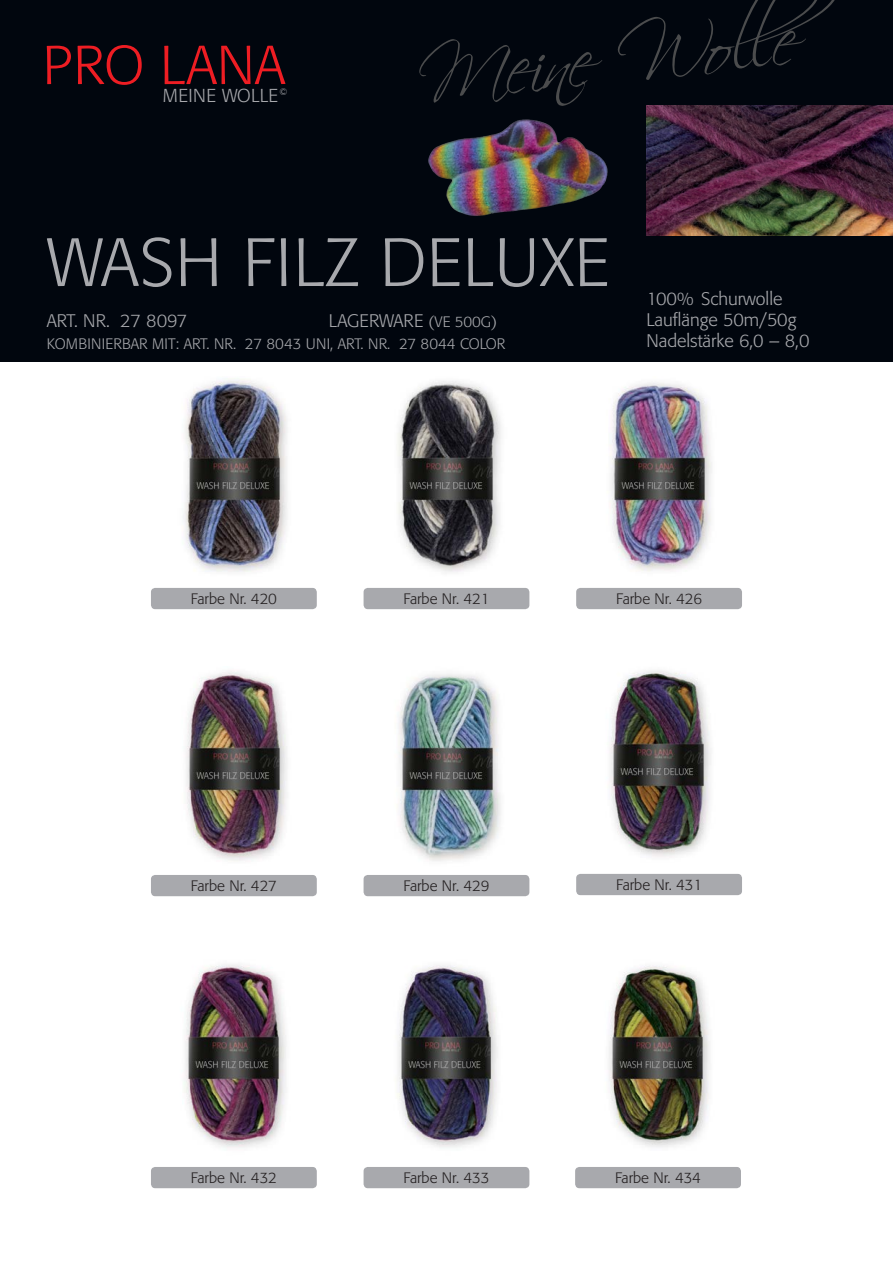
<style>
.page{position:relative;width:893px;height:1263px;background:#fff}
.page>*{position:absolute;margin:0;border:0;box-sizing:border-box;transform-origin:0 0}
.t1{font:300 67.5px "Formata";letter-spacing:.01em;color:#a8a9ad}
.t2{font:300 18.6px "Formata";letter-spacing:.01em;color:#a8a9ad}
.t3{font:300 18px "Formata";color:#a8a9ad}
.t4{font:300 15px "Formata";color:#231f20}
.t5{font:300 15px "Formata";color:#a8a9ad}
.s1{font-size:15px}
</style>
<div class="page">
<div style="left:0;top:0;width:893px;height:361px;background:#01060e"></div>
<div style="left:151px;top:588px;width:166px;height:21px;background:#a8a9ad;border-radius:4px"></div>
<div style="left:364px;top:588px;width:165px;height:21px;background:#a8a9ad;border-radius:4px"></div>
<div style="left:576px;top:588px;width:166px;height:21px;background:#a8a9ad;border-radius:4px"></div>
<div style="left:151px;top:875px;width:166px;height:21px;background:#a8a9ad;border-radius:4px"></div>
<div style="left:364px;top:875px;width:165px;height:21px;background:#a8a9ad;border-radius:4px"></div>
<svg style="left:47px;top:46px;width:24px;height:38px"></svg>
<svg style="left:78px;top:45px;width:64px;height:40px"></svg>
<svg style="left:164px;top:46px;width:121px;height:38px"></svg>
<svg style="left:419px;top:0;width:419px;height:106px"></svg>
<img style="left:646px;top:106px;width:247px;height:129px">
<div style="left:575px;top:1167px;width:166px;height:21px;background:#a8a9ad;border-radius:4px"></div>
<div style="left:576px;top:874px;width:166px;height:21px;background:#a8a9ad;border-radius:4px"></div>
<div style="left:151px;top:1167px;width:166px;height:21px;background:#a8a9ad;border-radius:4px"></div>
<div style="left:364px;top:1167px;width:165px;height:21px;background:#a8a9ad;border-radius:4px"></div>
<img style="left:610px;top:670px;width:101px;height:187px">
<img style="left:186px;top:671px;width:101px;height:190px">
<img style="left:183px;top:379px;width:104px;height:193px">
<img style="left:184px;top:964px;width:102px;height:184px">
<img style="left:398px;top:674px;width:103px;height:187px">
<img style="left:398px;top:381px;width:103px;height:191px">
<img style="left:397px;top:965px;width:101px;height:183px">
<img style="left:610px;top:382px;width:102px;height:190px">
<img style="left:609px;top:965px;width:101px;height:182px">
<img style="left:428px;top:119px;width:98px;height:50px">
<p class="t2" style="left:163px;top:85px;width:126px">MEINE WOLLE <sup>©</sup></p>
<p class="t1" style="left:47px;top:223px;width:564px">WASH FILZ DELUXE</p>
<p class="t3" style="left:47px;top:310px;width:142px">ART. NR. 27 8097</p>
<p class="t3" style="left:329px;top:310px;width:170px">LAGERWARE <span class="s1">(VE 500G)</span></p>
<p class="t5" style="left:47px;top:335px;width:460px">KOMBINIERBAR MIT: ART. NR. 27 8043 UNI, ART. NR. 27 8044 COLOR</p>
<p class="t3" style="left:646px;top:288px;width:138px">100% Schurwolle</p>
<p class="t3" style="left:646px;top:309px;width:152px">Lauflänge 50m/50g</p>
<p class="t3" style="left:646px;top:330px;width:165px">Nadelstärke 6,0 – 8,0</p>
<p class="t4" style="left:191px;top:590px;width:87px">Farbe Nr. 420</p>
<p class="t4" style="left:403px;top:590px;width:87px">Farbe Nr. 421</p>
<p class="t4" style="left:616px;top:590px;width:87px">Farbe Nr. 426</p>
<p class="t4" style="left:191px;top:877px;width:87px">Farbe Nr. 427</p>
<p class="t4" style="left:403px;top:877px;width:87px">Farbe Nr. 429</p>
<p class="t4" style="left:616px;top:876px;width:87px">Farbe Nr. 431</p>
<p class="t4" style="left:191px;top:1169px;width:87px">Farbe Nr. 432</p>
<p class="t4" style="left:403px;top:1169px;width:87px">Farbe Nr. 433</p>
<p class="t4" style="left:615px;top:1169px;width:87px">Farbe Nr. 434</p>
</div>
